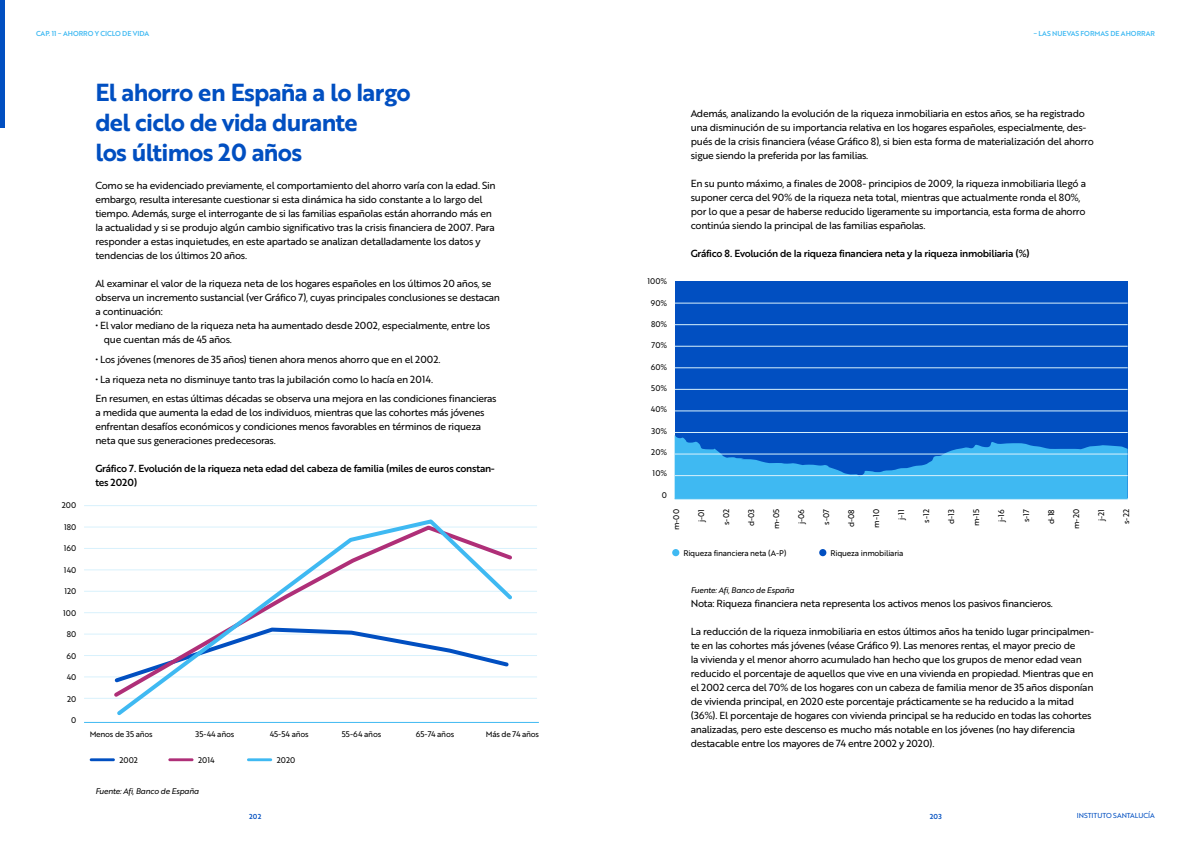
<style>
.page{position:relative;width:1191px;height:842px;background:#fff}
.page>*{position:absolute;margin:0;border:0;box-sizing:border-box;transform-origin:0 0}
.t1{font:24px/30px "Brother 1816 Bold";letter-spacing:-.03em;color:#014fc1}
.t2{font:10px/14px "Brother 1816 Regular";letter-spacing:-.03em;color:#000}
.t3{font:10px/14px "Brother 1816 Medium";letter-spacing:-.03em;color:#000}
.t4{font:8px "Brother 1816 Regular";letter-spacing:-.01em;color:#000}
.t5{font:8px "Brother 1816 Regular";letter-spacing:-.03em;color:#000}
.t6{font:8px "Brother 1816 Regular Italic";letter-spacing:-.03em;color:#000}
.t7{font:7px "Brother 1816 Medium";color:#3fb9f2}
.t8{font:7px "Brother 1816 Regular";color:#014fc1}
.t9{font:7px "Brother 1816 Medium";letter-spacing:.03em;color:#014fc1}
</style>
<div class="page">
<hr style="left:90px;top:758px;width:25px;height:3px;background:#014fc1">
<hr style="left:168px;top:758px;width:25px;height:3px;background:#af2f78">
<hr style="left:247px;top:758px;width:25px;height:3px;background:#3fb9f2">
<hr style="left:84px;top:698px;width:453px;height:1px;background:#d8f1fc">
<hr style="left:84px;top:591px;width:453px;height:1px;background:#d8f1fc">
<hr style="left:84px;top:570px;width:453px;height:1px;background:#d8f1fc">
<hr style="left:84px;top:548px;width:453px;height:1px;background:#d8f1fc">
<hr style="left:84px;top:527px;width:453px;height:1px;background:#d8f1fc">
<hr style="left:84px;top:505px;width:453px;height:1px;background:#d8f1fc">
<hr style="left:84px;top:677px;width:453px;height:1px;background:#d8f1fc">
<hr style="left:84px;top:655px;width:453px;height:1px;background:#d8f1fc">
<hr style="left:84px;top:634px;width:453px;height:1px;background:#d8f1fc">
<hr style="left:84px;top:612px;width:453px;height:1px;background:#d8f1fc">
<hr style="left:84px;top:722px;width:455px;height:1px;background:#3fb9f2">
<svg style="left:114px;top:519px;width:402px;height:197px"></svg>
<div style="left:672px;top:549px;width:7px;height:7px;background:#3fb9f2;border-radius:50%"></div>
<div style="left:819px;top:549px;width:7px;height:7px;background:#014fc1;border-radius:50%"></div>
<div style="left:675px;top:282px;width:452px;height:216px;background:#014fc1"></div>
<svg style="left:674px;top:435px;width:453px;height:63px"></svg>
<hr style="left:674px;top:475px;width:453px;height:1px;background:#d8f1fc">
<hr style="left:674px;top:498px;width:453px;height:1px;background:#3fb9f2">
<hr style="left:674px;top:368px;width:453px;height:1px;background:#d8f1fc">
<hr style="left:674px;top:346px;width:453px;height:1px;background:#d8f1fc">
<hr style="left:674px;top:324px;width:453px;height:1px;background:#d8f1fc">
<hr style="left:674px;top:303px;width:453px;height:1px;background:#d8f1fc">
<hr style="left:674px;top:454px;width:453px;height:1px;background:#d8f1fc">
<hr style="left:674px;top:432px;width:453px;height:1px;background:#d8f1fc">
<hr style="left:674px;top:411px;width:453px;height:1px;background:#d8f1fc">
<hr style="left:674px;top:389px;width:453px;height:1px;background:#d8f1fc">
<div style="left:0;top:0;width:5px;height:128px;background:#014fc1"></div>
<p class="t7" style="left:36px;top:28px;width:115px">CAP. 11 ~ AHORRO Y CICLO DE VIDA</p>
<p class="t4" style="left:62px;top:499px;width:16px">200</p>
<p class="t4" style="left:64px;top:521px;width:14px">180</p>
<p class="t4" style="left:64px;top:542px;width:14px">160</p>
<p class="t4" style="left:64px;top:564px;width:14px">140</p>
<p class="t4" style="left:64px;top:585px;width:14px">120</p>
<p class="t4" style="left:63px;top:607px;width:15px">100</p>
<p class="t4" style="left:67px;top:628px;width:11px">80</p>
<p class="t4" style="left:66px;top:650px;width:11px">60</p>
<p class="t4" style="left:67px;top:671px;width:11px">40</p>
<p class="t4" style="left:67px;top:693px;width:11px">20</p>
<p class="t4" style="left:71px;top:715px;width:7px">0</p>
<h1 class="t1" style="left:95px;top:77px;width:317px">El ahorro en España a lo largo del ciclo de vida durante<br>los últimos 20 años</h1>
<p class="t2" style="left:95px;top:178px;width:402px">Como se ha evidenciado previamente, el comportamiento del ahorro varía con la edad. Sin embargo, resulta interesante cuestionar si esta dinámica ha sido constante a lo largo del tiempo. Además, surge el interrogante de si las familias españolas están ahorrando más en la actualidad y si se produjo algún cambio significativo tras la crisis financiera de 2007. Para responder a estas inquietudes, en este apartado se analizan detalladamente los datos y tendencias de los últimos 20 años.</p>
<p class="t2" style="left:95px;top:276px;width:406px">Al examinar el valor de la riqueza neta de los hogares españoles en los últimos 20 años, se observa un incremento sustancial (ver Gráfico 7), cuyas principales conclusiones se destacan a continuación:</p>
<p class="t2" style="left:104px;top:318px;width:388px;text-indent:-8px">• El valor mediano de la riqueza neta ha aumentado desde 2002, especialmente, entre los que cuentan más de 45 años.</p>
<p class="t2" style="left:95px;top:352px;width:347px">• Los jóvenes (menores de 35 años) tienen ahora menos ahorro que en el 2002.</p>
<p class="t2" style="left:95px;top:369px;width:403px;line-height:19.7px">• La riqueza neta no disminuye tanto tras la jubilación como lo hacía en 2014.<br>En resumen, en estas últimas décadas se observa una mejora en las condiciones financieras</p>
<p class="t2" style="left:95px;top:405px;width:391px">a medida que aumenta la edad de los individuos, mientras que las cohortes más jóvenes enfrentan desafíos económicos y condiciones menos favorables en términos de riqueza neta que sus generaciones predecesoras.</p>
<p class="t3" style="left:95px;top:461px;width:401px">Gráfico 7. Evolución de la riqueza neta edad del cabeza de familia (miles de euros constan&shy;tes 2020)</p>
<p class="t5" style="left:90px;top:728px;width:64px">Menos de 35 años</p>
<p class="t4" style="left:195px;top:728px;width:40px">35-44 años</p>
<p class="t4" style="left:270px;top:728px;width:40px">45-54 años</p>
<p class="t4" style="left:342px;top:728px;width:41px">55-64 años</p>
<p class="t4" style="left:416px;top:728px;width:40px">65-74 años</p>
<p class="t5" style="left:486px;top:728px;width:55px">Más de 74 años</p>
<p class="t4" style="left:119px;top:754px;width:20px">2002</p>
<p class="t4" style="left:198px;top:754px;width:18px">2014</p>
<p class="t4" style="left:277px;top:754px;width:20px">2020</p>
<p class="t6" style="left:95px;top:785px;width:105px">Fuente: Afi, Banco de España</p>
<p class="t7" style="left:1033px;top:28px;width:123px">~ LAS NUEVAS FORMAS DE AHORRAR</p>
<p class="t4" style="left:647px;top:276px;width:21px">100%</p>
<p class="t4" style="left:651px;top:297px;width:18px">90%</p>
<p class="t4" style="left:651px;top:318px;width:18px">80%</p>
<p class="t4" style="left:651px;top:339px;width:17px">70%</p>
<p class="t4" style="left:650px;top:361px;width:18px">60%</p>
<p class="t4" style="left:651px;top:382px;width:17px">50%</p>
<p class="t4" style="left:651px;top:403px;width:18px">40%</p>
<p class="t4" style="left:651px;top:425px;width:17px">30%</p>
<p class="t4" style="left:651px;top:446px;width:17px">20%</p>
<p class="t4" style="left:652px;top:467px;width:16px">10%</p>
<p class="t4" style="left:662px;top:489px;width:7px">0</p>
<p class="t2" style="left:691px;top:106px;width:404px">Además, analizando la evolución de la riqueza inmobiliaria en estos años, se ha registrado una disminución de su importancia relativa en los hogares españoles, especialmente, des&shy;pués de la crisis financiera (véase Gráfico 8), si bien esta forma de materialización del ahorro sigue siendo la preferida por las familias.</p>
<p class="t2" style="left:691px;top:176px;width:397px">En su punto máximo, a finales de 2008- principios de 2009, la riqueza inmobiliaria llegó a suponer cerca del 90% de la riqueza neta total, mientras que actualmente ronda el 80%, por lo que a pesar de haberse reducido ligeramente su importancia, esta forma de ahorro continúa siendo la principal de las familias españolas.</p>
<p class="t3" style="left:691px;top:246px;width:340px">Gráfico 8. Evolución de la riqueza financiera neta y la riqueza inmobiliaria (%)</p>
<p class="t4" style="left:670px;top:530px;width:22px;rotate:-90deg">m-00</p>
<p class="t4" style="left:695px;top:522px;width:15px;rotate:-90deg">j-01</p>
<p class="t4" style="left:720px;top:525px;width:17px;rotate:-90deg">s-02</p>
<p class="t4" style="left:745px;top:526px;width:19px;rotate:-90deg">d-03</p>
<p class="t4" style="left:770px;top:529px;width:21px;rotate:-90deg">m-05</p>
<p class="t4" style="left:795px;top:524px;width:17px;rotate:-90deg">j-06</p>
<p class="t4" style="left:820px;top:525px;width:17px;rotate:-90deg">s-07</p>
<p class="t4" style="left:845px;top:527px;width:19px;rotate:-90deg">d-08</p>
<p class="t4" style="left:870px;top:528px;width:20px;rotate:-90deg">m-10</p>
<p class="t4" style="left:895px;top:520px;width:12px;rotate:-90deg">j-11</p>
<p class="t4" style="left:920px;top:522px;width:15px;rotate:-90deg">s-12</p>
<p class="t4" style="left:945px;top:524px;width:16px;rotate:-90deg">d-13</p>
<p class="t4" style="left:970px;top:526px;width:19px;rotate:-90deg">m-15</p>
<p class="t4" style="left:995px;top:522px;width:14px;rotate:-90deg">j-16</p>
<p class="t4" style="left:1020px;top:522px;width:15px;rotate:-90deg">s-17</p>
<p class="t4" style="left:1045px;top:524px;width:17px;rotate:-90deg">d-18</p>
<p class="t4" style="left:1070px;top:529px;width:21px;rotate:-90deg">m-20</p>
<p class="t4" style="left:1095px;top:521px;width:14px;rotate:-90deg">j-21</p>
<p class="t4" style="left:1120px;top:524px;width:16px;rotate:-90deg">s-22</p>
<p class="t5" style="left:683px;top:547px;width:105px">Riqueza financiera neta (A-P)</p>
<p class="t5" style="left:830px;top:547px;width:74px">Riqueza inmobiliaria</p>
<p class="t6" style="left:691px;top:584px;width:105px">Fuente: Afi, Banco de España</p>
<p class="t2" style="left:691px;top:596px;width:364px">Nota: Riqueza financiera neta representa los activos menos los pasivos financieros.</p>
<p class="t2" style="left:691px;top:624px;width:405px">La reducción de la riqueza inmobiliaria en estos últimos años ha tenido lugar principalmen&shy;te en las cohortes más jóvenes (véase Gráfico 9). Las menores rentas, el mayor precio de<br>la vivienda y el menor ahorro acumulado han hecho que los grupos de menor edad vean reducido el porcentaje de aquellos que vive en una vivienda en propiedad. Mientras que en el 2002 cerca del 70% de los hogares con un cabeza de familia menor de 35 años disponían de vivienda principal, en 2020 este porcentaje prácticamente se ha reducido a la mitad (36%). El porcentaje de hogares con vivienda principal se ha reducido en todas las cohortes analizadas, pero este descenso es mucho más notable en los jóvenes (no hay diferencia destacable entre los mayores de 74 entre 2002 y 2020).</p>
<p class="t9" style="left:249px;top:811px;width:14px">202</p>
<p class="t9" style="left:929px;top:811px;width:14px">203</p>
<p class="t8" style="left:1076px;top:811px;width:80px">INSTITUTO SANTALUCÍA</p>
</div>
